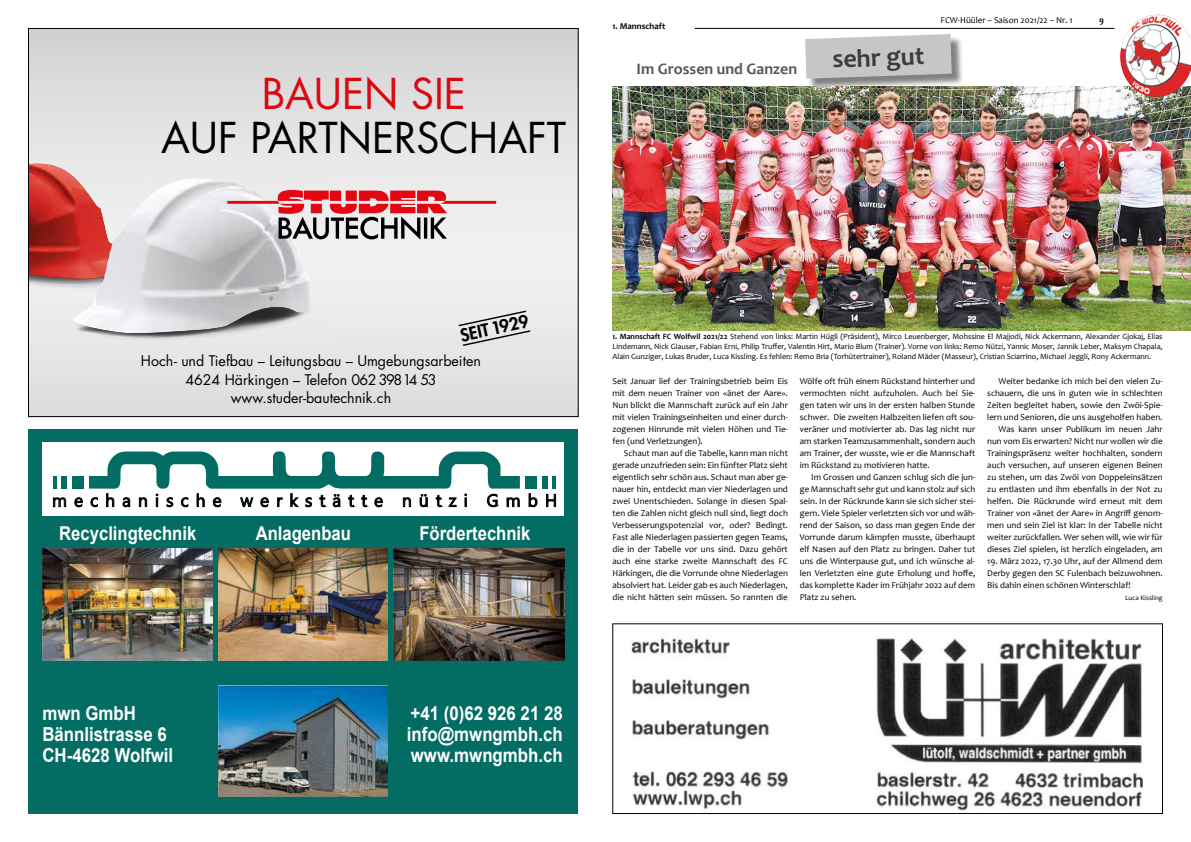
<style>
.page{position:relative;width:1191px;height:842px;background:#fff}
.page>*{position:absolute;margin:0;border:0;box-sizing:border-box;transform-origin:0 0}
.t1{font:41.4px "Futura";color:#000}
.t2{font:41.4px "Futura";color:#db0812}
.t3{font:700 26px "Candara";color:#3c3c3b}
.t4{font:700 19.3px/21.1px "Arial";color:#fff;scale:.87 1}
.t5{font:700 19.1px "Arial";color:#fff;scale:.87 1}
.t6{font:800 17.1px "Futura";color:#000}
.t7{font:700 16px "Candara";color:#575756}
.t8{font:14.3px/18.6px "Futura";color:#000;text-align:center}
.t9{font:9px/12px "Candara";color:#000;text-align:justify}
.t10{font:700 9px "Candara";color:#000}
.t11{font:8px/10px "Candara";color:#000;text-align:justify}
.t12{font:7px "Candara";color:#000}
.s1{font-weight:700}
</style>
<div class="page">
<svg style="left:30px;top:30px;width:546px;height:385px;background:#e2e1e1"></svg>
<svg style="left:457px;top:310px;width:75px;height:37px;background:#d8d8d8"></svg>
<img style="left:30px;top:163px;width:300px;height:190px">
<img style="left:30px;top:163px;width:281px;height:170px">
<svg style="left:227px;top:190px;width:269px;height:50px"></svg>
<div style="left:28px;top:429px;width:550px;height:385px;background:#036d64"></div>
<div style="left:43px;top:442px;width:521px;height:359px;background:#fff"></div>
<div style="left:542px;top:476px;width:6px;height:13px;background:#036d64"></div>
<div style="left:525px;top:476px;width:11px;height:13px;background:#036d64"></div>
<svg style="left:53px;top:476px;width:3px;height:13px"></svg>
<div style="left:61px;top:476px;width:6px;height:13px;background:#036d64"></div>
<div style="left:73px;top:476px;width:11px;height:13px;background:#036d64"></div>
<svg style="left:53px;top:497px;width:13px;height:10px"></svg>
<svg style="left:75px;top:497px;width:8px;height:10px"></svg>
<svg style="left:89px;top:451px;width:431px;height:56px"></svg>
<svg style="left:529px;top:493px;width:8px;height:14px"></svg>
<svg style="left:546px;top:476px;width:10px;height:31px"></svg>
<div style="left:42px;top:516px;width:533px;height:288px;background:#036d64"></div>
<img style="left:219px;top:685px;width:169px;height:112px">
<img style="left:219px;top:549px;width:169px;height:111px">
<img style="left:394px;top:549px;width:170px;height:111px">
<img style="left:43px;top:549px;width:170px;height:111px">
<img style="left:631px;top:638px;width:512px;height:173px">
<div style="left:612px;top:624px;width:550px;height:190px;border:1px solid #000"></div>
<hr style="left:694px;top:28px;width:420px;height:1px;background:#000">
<div style="left:807px;top:36px;width:157px;height:55px;background:#000;opacity:.5"></div>
<svg style="left:805px;top:34px;width:146px;height:45px;background:#c5c5c5"></svg>
<img style="left:612px;top:87px;width:579px;height:243px">
<img style="left:1120px;top:15px;width:71px;height:82px">
<h1 class="t2" style="left:262px;top:65px;width:206px">BAUEN SIE</h1>
<h1 class="t1" style="left:161px;top:109px;width:406px">AUF PARTNERSCHAFT</h1>
<p class="t10" style="left:612px;top:20px;width:54px">1. Mannschaft</p>
<h3 class="t7" style="left:636px;top:58px;width:162px">Im Grossen und Ganzen</h3>
<h2 class="t3" style="left:832px;top:43px;width:93px;rotate:-2deg">sehr gut</h2>
<p class="t9" style="left:940px;top:14px;width:134px">FCW-Hüüler – Saison 2021/22 – Nr. 1</p>
<p class="t10" style="left:1099px;top:14px;width:6px">9</p>
<h3 class="t6" style="left:458px;top:325px;width:71px;rotate:-12deg">SEIT 1929</h3>
<h3 class="t8" style="left:141px;top:351px;width:341px">Hoch- und Tiefbau – Leitungsbau – Umgebungsarbeiten<br>4624 Härkingen – Telefon 062 39814 53 www.studer-bautechnik.ch</h3>
<h3 class="t5" style="left:59px;top:519px;width:159px">Recyclingtechnik</h3>
<h3 class="t5" style="left:256px;top:519px;width:111px">Anlagenbau</h3>
<h3 class="t5" style="left:419px;top:519px;width:129px">Fördertechnik</h3>
<h3 class="t4" style="left:42px;top:703px;width:152px">mwn GmbH<br>Bännlistrasse 6<br>CH-4628 Wolfwil</h3>
<h3 class="t4" style="left:407px;top:703px;width:181px;text-align:justify">+41 (0)62 926 21 28 info@mwngmbh.ch www.mwngmbh.ch</h3>
<p class="t11" style="left:612px;top:331px;width:551px"><span class="s1">1. Mannschaft FC Wolfwil 2021/22</span> Stehend von links: Martin Hügli (Präsident), Mirco Leuenberger, Mohssine El Majjodi, Nick Ackermann, Alexander Gjokaj, Elias Lindemann, Nick Glauser, Fabian Erni, Philip Truffer, Valentin Hirt, Mario Blum (Trainer). Vorne von links: Remo Nützi, Yannic Moser, Jannik Leber, Maksym Chapala, Alain Gunziger, Lukas Bruder, Luca Kissling. Es fehlen: Remo Bria (Torhütertrainer), Roland Mäder (Masseur), Cristian Sciarrino, Michael Jeggli, Rony Ackermann.</p>
<p class="t9" style="left:612px;top:375px;width:177px">Seit Januar lief der Trainingsbetrieb beim Eis mit dem neuen Trainer von «änet der Aare».<br>Nun blickt die Mannschaft zurück auf ein Jahr mit vielen Trainingseinheiten und einer durch&shy;zogenen Hinrunde mit vielen Höhen und Tie&shy;fen (und Verletzungen).</p>
<p class="t9" style="left:612px;top:447px;width:177px;text-indent:11px">Schaut man auf die Tabelle, kann man nicht gerade unzufrieden sein: Ein fünfter Platz sieht eigentlich sehr schön aus. Schaut man aber ge&shy;nauer hin, entdeckt man vier Niederlagen und zwei Unentschieden. Solange in diesen Spal&shy;ten die Zahlen nicht gleich null sind, liegt doch Verbesserungspotenzial vor, oder? Bedingt.<br>Fast alle Niederlagen passierten gegen Teams, die in der Tabelle vor uns sind. Dazu gehört auch eine starke zweite Mannschaft des FC Härkingen, die die Vorrunde ohne Niederlagen absolviert hat. Leider gab es auch Niederlagen, die nicht hätten sein müssen. So rannten die</p>
<p class="t9" style="left:800px;top:375px;width:177px">Wölfe oft früh einem Rückstand hinterher und vermochten nicht aufzuholen. Auch bei Sie&shy;gen taten wir uns in der ersten halben Stunde schwer. Die zweiten Halbzeiten liefen oft sou&shy;veräner und motivierter ab. Das lag nicht nur am starken Teamzusammenhalt, sondern auch am Trainer, der wusste, wie er die Mannschaft im Rückstand zu motivieren hatte.</p>
<p class="t9" style="left:800px;top:471px;width:177px;text-indent:11px">Im Grossen und Ganzen schlug sich die jun&shy;ge Mannschaft sehr gut und kann stolz auf sich sein. In der Rückrunde kann sie sich sicher stei&shy;gern. Viele Spieler verletzten sich vor und wäh&shy;rend der Saison, so dass man gegen Ende der Vorrunde darum kämpfen musste, überhaupt elf Nasen auf den Platz zu bringen. Daher tut uns die Winterpause gut, und ich wünsche al&shy;len Verletzten eine gute Erholung und hoffe, das komplette Kader im Frühjahr 2022 auf dem Platz zu sehen.</p>
<p class="t9" style="left:987px;top:375px;width:177px;text-align:right">Weiter bedanke ich mich bei den vielen Zu&shy;schauern, die uns in guten wie in schlechten Zeiten begleitet haben, sowie den Zwöi-Spie&shy;lern und Senioren, die uns ausgeholfen haben.<br>Was kann unser Publikum im neuen Jahr nun vom Eis erwarten? Nicht nur wollen wir die Trainingspräsenz weiter hochhalten, sondern auch versuchen, auf unseren eigenen Beinen zu stehen, um das Zwöi von Doppeleinsätzen zu entlasten und ihm ebenfalls in der Not zu helfen. Die Rückrunde wird erneut mit dem Trainer von «änet der Aare» in Angriff genom&shy;men und sein Ziel ist klar: In der Tabelle nicht weiter zurückfallen. Wer sehen will, wie wir für dieses Ziel spielen, ist herzlich eingeladen, am</p>
<p class="t9" style="left:987px;top:555px;width:177px">19. März 2022, 17.30 Uhr, auf der Allmend dem Derby gegen den SC Fulenbach beizuwohnen.<br>Bis dahin einen schönen Winterschlaf!</p>
<p class="t12" style="left:1125px;top:593px;width:39px">Luca Kissling</p>
</div>
